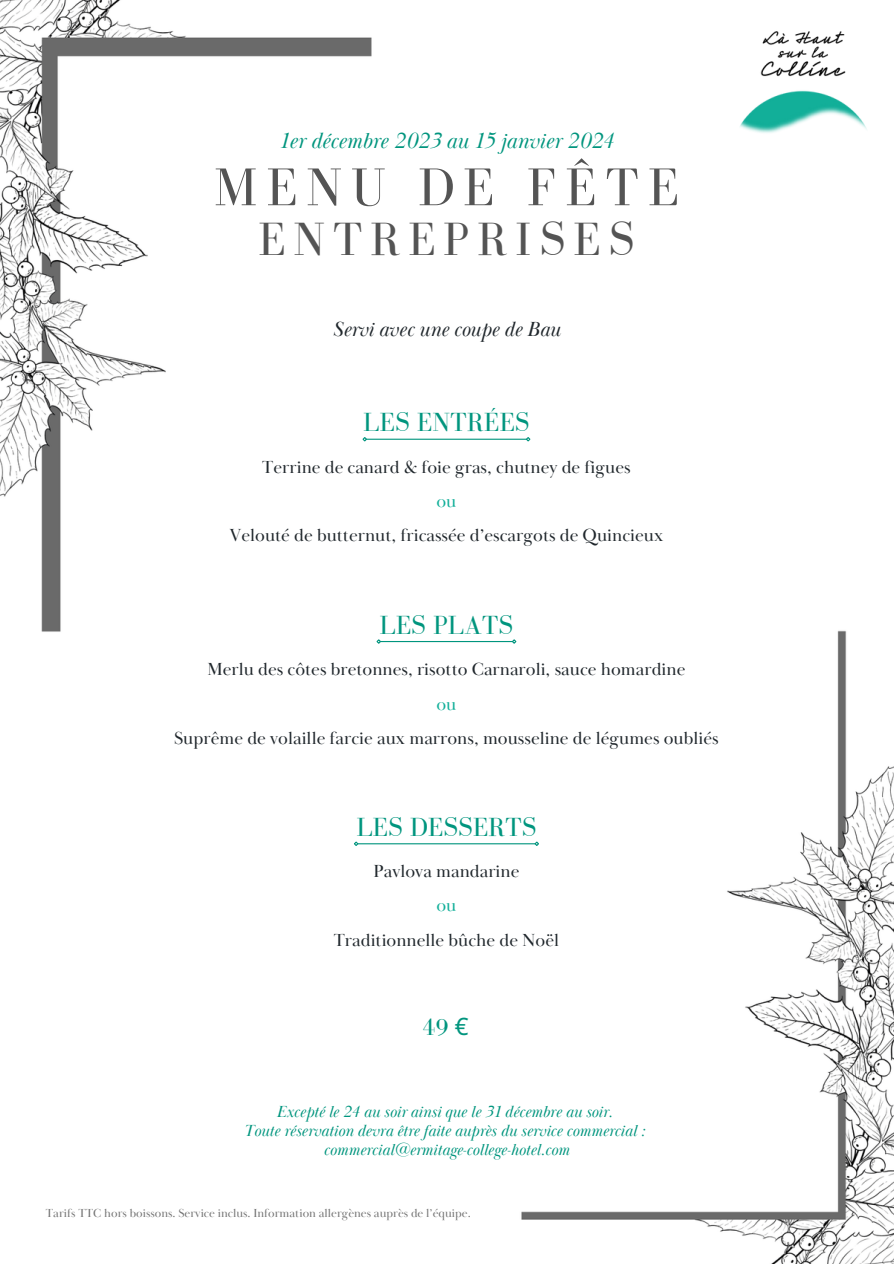
<style>
.page{position:relative;width:894px;height:1264px;background:#fff}
.page>*{position:absolute;margin:0;border:0;box-sizing:border-box;transform-origin:0 0}
.t1{font:54.6px "Bodoni FLF";letter-spacing:.16em;color:#545454}
.t2{font:48px "Bodoni FLF";letter-spacing:.16em;color:#545454}
.t3{font:27px "Bodoni FLF";color:#00957e}
.t4{font:24px "Bodoni FLF";color:#00957e}
.t5{font:italic 22.5px "Baskerville Display PT";color:#00957e}
.t6{font:italic 21px "Baskerville Display PT";color:#20272c}
.t7{font:18px "Baskerville Display PT";color:#20272c}
.t8{font:18px "Baskerville Display PT";color:#12af99}
.t9{font:italic 16.5px "Baskerville Display PT";color:#00957e}
.t10{font:12px "Baskerville Display PT";color:#737373}
.s1{font-family:"Noto Sans"}
</style>
<div class="page">
<img style="left:0;top:0;width:893px;height:1263px">
<img style="left:670px;top:0;width:223px;height:223px">
<hr style="left:366px;top:438px;width:160px;height:2px;background:#00957e">
<svg style="left:361px;top:436px;width:7px;height:6px"></svg>
<svg style="left:524px;top:436px;width:7px;height:6px"></svg>
<hr style="left:380px;top:641px;width:132px;height:1px;background:#00957e">
<svg style="left:375px;top:638px;width:7px;height:7px"></svg>
<svg style="left:510px;top:638px;width:7px;height:7px"></svg>
<hr style="left:358px;top:843px;width:177px;height:1px;background:#00957e">
<svg style="left:353px;top:840px;width:6px;height:7px"></svg>
<svg style="left:533px;top:840px;width:7px;height:7px"></svg>
<p class="t5" style="left:279px;top:127px;width:336px">1er décembre 2023 au 15 janvier 2024</p>
<p class="t1" style="left:214px;top:157px;width:466px">MENU DE FÊTE</p>
<p class="t2" style="left:258px;top:213px;width:378px">ENTREPRISES</p>
<p class="t6" style="left:332px;top:316px;width:229px">Servi avec une coupe de Bau</p>
<p class="t3" style="left:363px;top:407px;width:168px">LES ENTRÉES</p>
<p class="t7" style="left:262px;top:456px;width:370px">Terrine de canard &amp; foie gras, chutney de figues</p>
<p class="t8" style="left:436px;top:490px;width:21px">ou</p>
<p class="t7" style="left:229px;top:524px;width:435px">Velouté de butternut, fricassée d’escargots de Quincieux</p>
<p class="t3" style="left:379px;top:610px;width:135px">LES PLATS</p>
<p class="t7" style="left:207px;top:658px;width:479px">Merlu des côtes bretonnes, risotto Carnaroli, sauce homardine</p>
<p class="t8" style="left:436px;top:692px;width:21px">ou</p>
<p class="t7" style="left:174px;top:727px;width:546px">Suprême de volaille farcie aux marrons, mousseline de légumes oubliés</p>
<p class="t3" style="left:356px;top:812px;width:182px">LES DESSERTS</p>
<p class="t7" style="left:373px;top:860px;width:148px">Pavlova mandarine</p>
<p class="t8" style="left:436px;top:894px;width:21px">ou</p>
<p class="t7" style="left:333px;top:928px;width:227px">Traditionnelle bûche de Noël</p>
<p class="t4" style="left:422px;top:1013px;width:47px">49 <span class="s1">€</span></p>
<p class="t9" style="left:276px;top:1101px;width:337px">Excepté le 24 au soir ainsi que le 31 décembre au soir.</p>
<p class="t9" style="left:244px;top:1120px;width:402px">Toute réservation devra être faite auprès du service commercial :</p>
<p class="t9" style="left:323px;top:1139px;width:247px">commercial@ermitage-college-hotel.com</p>
<p class="t10" style="left:46px;top:1205px;width:426px">Tarifs TTC hors boissons. Service inclus. Information allergènes auprès de l’équipe.</p>
</div>
